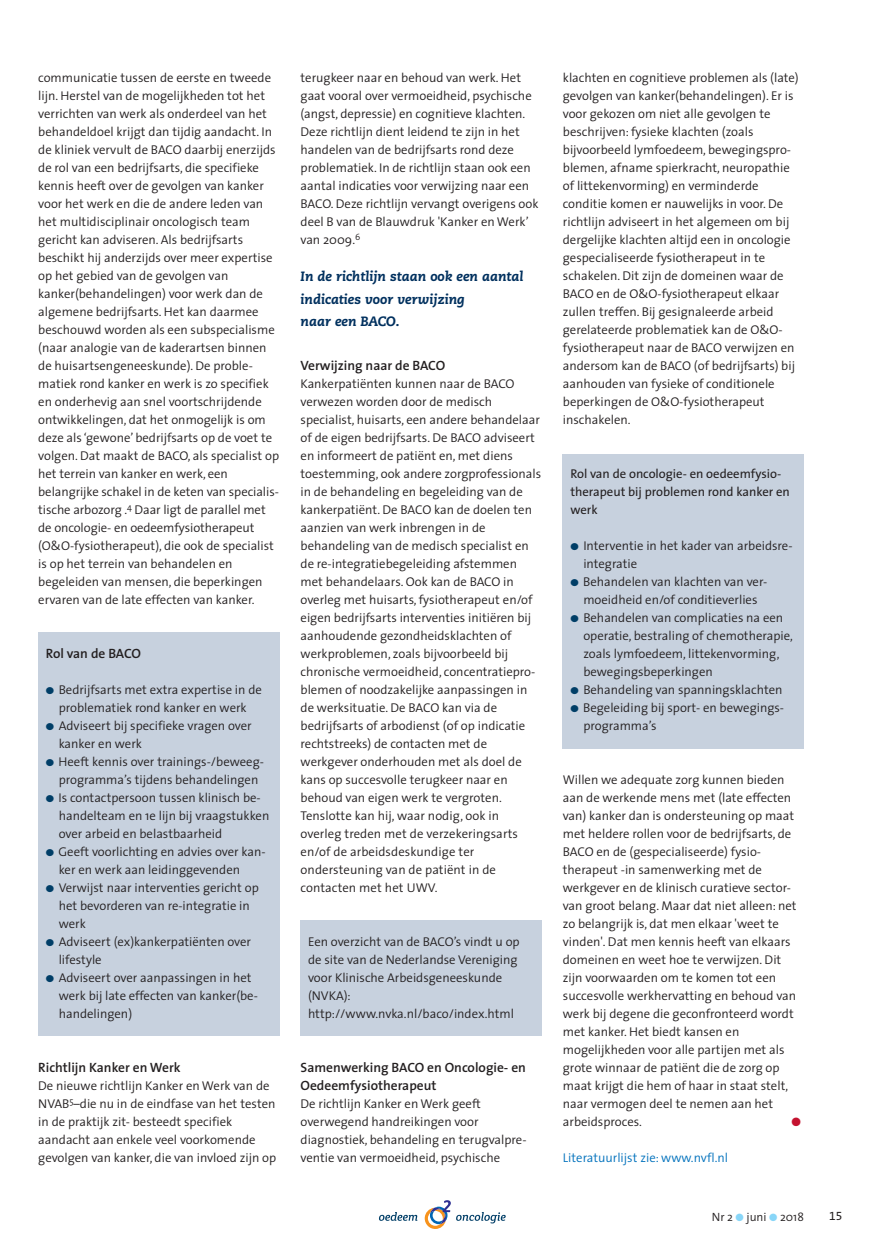
<style>
.page{position:relative;width:889px;height:1259px;background:#fff}
.page>*{position:absolute;margin:0;border:0;box-sizing:border-box;transform-origin:0 0}
.t1{font:600 13.5px/18px "The Sans";color:#231f20}
.t2{font:italic 800 13.5px/22.5px "Caecilia LT Std";color:#00305e}
.t3{font:300 12.75px/18px "The Sans";color:#231f20}
.t4{font:12.75px/18px "The Sans";color:#231f20}
.t5{font:300 12.75px "The Sans";color:#0071bc}
.t6{font:300 12px "The Sans";color:#231f20}
.t7{font:12px "The Sans Expert";color:#231f20}
.t8{font:12px "Zapf Dingbats ITC";color:#c4122f}
.s1{color:#003e67}
.s2{color:#88d6f8}
</style>
<div class="page">
<svg style="left:379px;top:1212px;width:38px;height:8px"></svg>
<svg style="left:425px;top:1200px;width:81px;height:29px"></svg>
<div style="left:38px;top:632px;width:241px;height:404px;background:#c7d1de"></div>
<div style="left:300px;top:920px;width:241px;height:116px;background:#c7d1de"></div>
<div style="left:563px;top:454px;width:241px;height:294px;background:#c7d1de"></div>
<p class="t3" style="left:38px;top:69px;width:242px">communicatie tussen de eerste en tweede lijn. Herstel van de mogelijkheden tot het verrichten van werk als onderdeel van het behandeldoel krijgt dan tijdig aandacht. In de kliniek vervult de BACO daarbij enerzijds de rol van een bedrijfsarts, die specifieke kennis heeft over de gevolgen van kanker voor het werk en die de andere leden van het multidisciplinair oncologisch team gericht kan adviseren. Als bedrijfsarts beschikt hij anderzijds over meer expertise op het gebied van de gevolgen van kanker(behandelingen) voor werk dan de algemene bedrijfsarts. Het kan daarmee beschouwd worden als een subspecialisme (naar analogie van de kaderartsen binnen de huisartsengeneeskunde). De proble&shy;matiek rond kanker en werk is zo specifiek en onderhevig aan snel voortschrijdende ontwikkelingen, dat het onmogelijk is om deze als ‘gewone’ bedrijfsarts op de voet te volgen. Dat maakt de BACO, als specialist op het terrein van kanker en werk, een belangrijke schakel in de keten van specialis&shy;tische arbozorg .<sup>4</sup> Daar ligt de parallel met de oncologie- en oedeemfysiotherapeut (O&amp;O-fysiotherapeut), die ook de specialist is op het terrein van behandelen en begeleiden van mensen, die beperkingen ervaren van de late effecten van kanker.</p>
<p class="t1" style="left:46px;top:646px;width:97px">Rol van de BACO</p>
<p class="t3" style="left:46px;top:681px;width:218px;text-align:center"><span class="s1">●</span> Bedrijfsarts met extra expertise in de problematiek rond kanker en werk</p>
<p class="t3" style="left:59px;top:717px;width:194px;text-indent:-13px"><span class="s1">●</span> Adviseert bij specifieke vragen over kanker en werk</p>
<p class="t3" style="left:46px;top:753px;width:220px;text-align:center"><span class="s1">●</span> Heeft kennis over trainings-/beweeg&shy;programma’s tijdens behandelingen</p>
<p class="t3" style="left:59px;top:789px;width:212px;text-indent:-13px"><span class="s1">●</span> Is contactpersoon tussen klinisch be&shy;handelteam en 1e lijn bij vraagstukken over arbeid en belastbaarheid</p>
<p class="t3" style="left:59px;top:843px;width:208px;text-indent:-13px"><span class="s1">●</span> Geeft voorlichting en advies over kan&shy;ker en werk aan leidinggevenden</p>
<p class="t3" style="left:59px;top:879px;width:202px;text-indent:-13px"><span class="s1">●</span> Verwijst naar interventies gericht op het bevorderen van re-integratie in werk</p>
<p class="t3" style="left:59px;top:933px;width:194px;text-indent:-13px"><span class="s1">●</span> Adviseert (ex)kankerpatiënten over lifestyle</p>
<p class="t3" style="left:59px;top:969px;width:201px;text-indent:-13px"><span class="s1">●</span> Adviseert over aanpassingen in het werk bij late effecten van kanker(be&shy;handelingen)</p>
<p class="t1" style="left:38px;top:1060px;width:144px">Richtlijn Kanker en Werk</p>
<p class="t3" style="left:38px;top:1077px;width:239px">De nieuwe richtlijn Kanker en Werk van de NVAB<sup>5</sup>–die nu in de eindfase van het testen in de praktijk zit- besteedt specifiek aandacht aan enkele veel voorkomende gevolgen van kanker, die van invloed zijn op</p>
<p class="t3" style="left:300px;top:69px;width:239px">terugkeer naar en behoud van werk. Het gaat vooral over vermoeidheid, psychische (angst, depressie) en cognitieve klachten.<br>Deze richtlijn dient leidend te zijn in het handelen van de bedrijfsarts rond deze problematiek. In de richtlijn staan ook een aantal indicaties voor verwijzing naar een BACO. Deze richtlijn vervangt overigens ook deel B van de Blauwdruk 'Kanker en Werk’ van 2009.<sup>6</sup></p>
<p class="t2" style="left:300px;top:266px;width:224px">In de richtlijn staan ook een aantal indicaties voor verwijzing<br>naar een BACO.</p>
<p class="t1" style="left:300px;top:358px;width:146px">Verwijzing naar de BACO</p>
<p class="t3" style="left:300px;top:375px;width:242px">Kankerpatiënten kunnen naar de BACO verwezen worden door de medisch specialist, huisarts, een andere behandelaar of de eigen bedrijfsarts. De BACO adviseert en informeert de patiënt en, met diens toestemming, ook andere zorgprofessionals in de behandeling en begeleiding van de kankerpatiënt. De BACO kan de doelen ten aanzien van werk inbrengen in de behandeling van de medisch specialist en de re-integratiebegeleiding afstemmen met behandelaars. Ook kan de BACO in overleg met huisarts, fysiotherapeut en/of eigen bedrijfsarts interventies initiëren bij aanhoudende gezondheidsklachten of werkproblemen, zoals bijvoorbeeld bij chronische vermoeidheid, concentratiepro&shy;blemen of noodzakelijke aanpassingen in de werksituatie. De BACO kan via de bedrijfsarts of arbodienst (of op indicatie rechtstreeks) de contacten met de werkgever onderhouden met als doel de kans op succesvolle terugkeer naar en behoud van eigen werk te vergroten.<br>Tenslotte kan hij, waar nodig, ook in overleg treden met de verzekeringsarts en/of de arbeidsdeskundige ter ondersteuning van de patiënt in de contacten met het UWV.</p>
<p class="t3" style="left:308px;top:933px;width:213px">Een overzicht van de BACO’s vindt u op de site van de Nederlandse Vereniging voor Klinische Arbeidsgeneeskunde (NVKA): http://www.nvka.nl/baco/index.html</p>
<p class="t1" style="left:300px;top:1060px;width:227px">Samenwerking BACO en Oncologie- en<br>Oedeemfysiotherapeut</p>
<p class="t3" style="left:300px;top:1095px;width:227px">De richtlijn Kanker en Werk geeft overwegend handreikingen voor diagnostiek, behandeling en terugvalpre&shy;ventie van vermoeidheid, psychische</p>
<p class="t3" style="left:563px;top:69px;width:237px">klachten en cognitieve problemen als (late) gevolgen van kanker(behandelingen). Er is voor gekozen om niet alle gevolgen te beschrijven: fysieke klachten (zoals bijvoorbeeld lymfoedeem, bewegingspro&shy;blemen, afname spierkracht, neuropathie of littekenvorming) en verminderde conditie komen er nauwelijks in voor. De richtlijn adviseert in het algemeen om bij dergelijke klachten altijd een in oncologie gespecialiseerde fysiotherapeut in te schakelen. Dit zijn de domeinen waar de BACO en de O&amp;O-fysiotherapeut elkaar zullen treffen. Bij gesignaleerde arbeid gerelateerde problematiek kan de O&amp;O&shy;fysiotherapeut naar de BACO verwijzen en andersom kan de BACO (of bedrijfsarts) bij aanhouden van fysieke of conditionele beperkingen de O&amp;O-fysiotherapeut inschakelen.</p>
<p class="t4" style="left:570px;top:466px;width:221px">Rol van de oncologie- en oedeemfysio&shy;therapeut bij problemen rond kanker en werk</p>
<p class="t3" style="left:583px;top:537px;width:211px;text-indent:-13px"><span class="s1">●</span> Interventie in het kader van arbeidsre&shy;integratie</p>
<p class="t3" style="left:570px;top:573px;width:198px;text-align:center"><span class="s1">●</span> Behandelen van klachten van ver&shy;moeidheid en/of conditieverlies</p>
<p class="t3" style="left:583px;top:609px;width:211px;text-indent:-13px"><span class="s1">●</span> Behandelen van complicaties na een operatie, bestraling of chemotherapie, zoals lymfoedeem, littekenvorming, bewegingsbeperkingen</p>
<p class="t3" style="left:570px;top:681px;width:214px"><span class="s1">●</span> Behandeling van spanningsklachten</p>
<p class="t3" style="left:583px;top:699px;width:202px;text-indent:-13px"><span class="s1">●</span> Begeleiding bij sport- en bewegings&shy;programma’s</p>
<p class="t3" style="left:563px;top:771px;width:235px">Willen we adequate zorg kunnen bieden aan de werkende mens met (late effecten van) kanker dan is ondersteuning op maat met heldere rollen voor de bedrijfsarts, de BACO en de (gespecialiseerde) fysio&shy;therapeut -in samenwerking met de werkgever en de klinisch curatieve sector&shy;van groot belang. Maar dat niet alleen: net zo belangrijk is, dat men elkaar 'weet te vinden'. Dat men kennis heeft van elkaars domeinen en weet hoe te verwijzen. Dit zijn voorwaarden om te komen tot een succesvolle werkhervatting en behoud van werk bij degene die geconfronteerd wordt met kanker. Het biedt kansen en mogelijkheden voor alle partijen met als grote winnaar de patiënt die de zorg op maat krijgt die hem of haar in staat stelt, naar vermogen deel te nemen aan het arbeidsproces.</p>
<p class="t8" style="left:791px;top:1117px;width:11px">●</p>
<p class="t5" style="left:563px;top:1151px;width:167px">Literatuurlijst zie: www.nvfl.nl</p>
<p class="t6" style="left:712px;top:1210px;width:94px">Nr 2 <span class="s2">●</span> juni <span class="s2">●</span> 2018</p>
<p class="t7" style="left:829px;top:1209px;width:15px">15</p>
</div>
